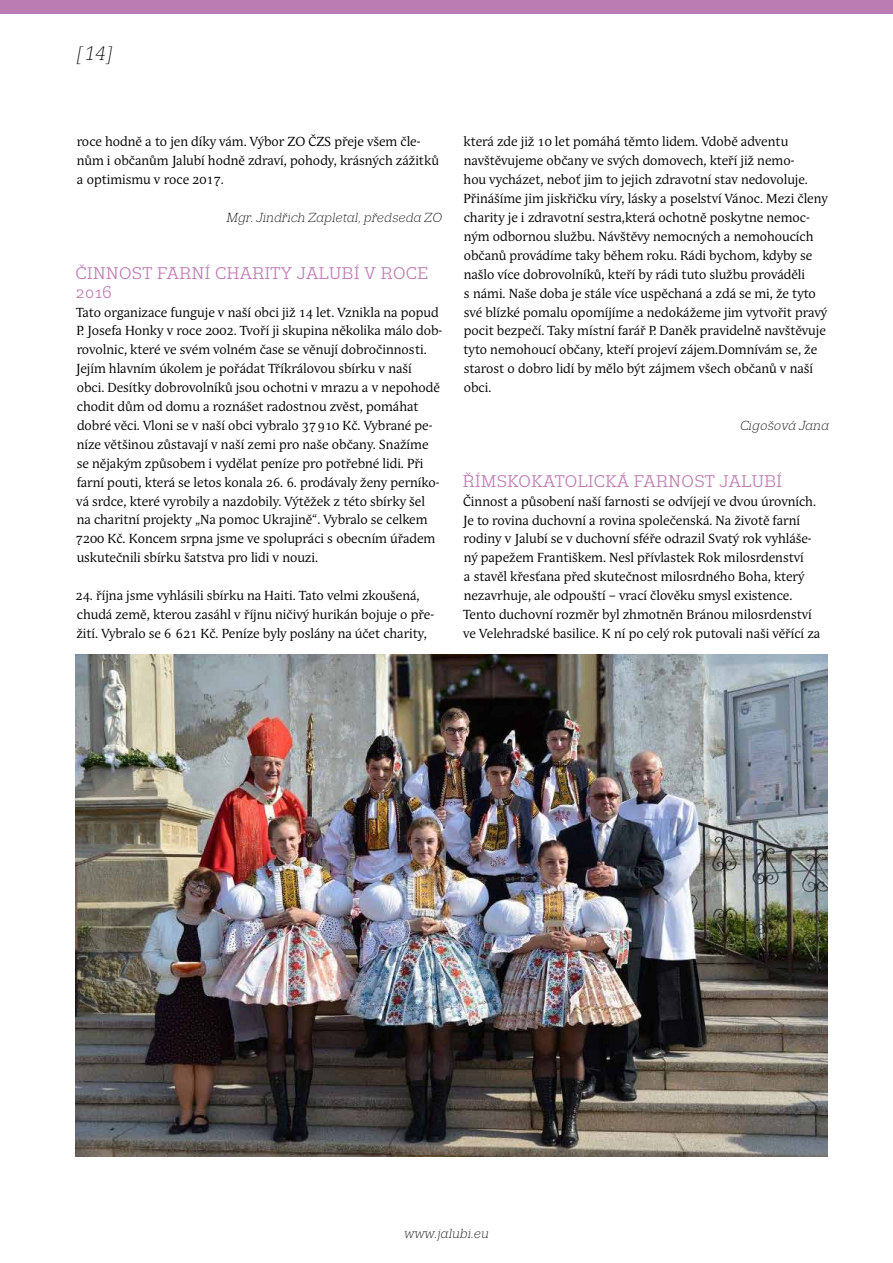
<style>
.page{position:relative;width:893px;height:1263px;background:#fff}
.page>*{position:absolute;margin:0;border:0;box-sizing:border-box;transform-origin:0 0}
.t1{font:italic 300 19.5px "Trivia Slab";color:#000}
.t2{font:16.8px/18.9px "Trivia Slab";letter-spacing:.025em;color:#bd78b1}
.t3{font:13.05px/18.9px "Andulka Serif";color:#000}
.t4{font:italic 300 13.05px "Trivia Slab";color:#000}
</style>
<div class="page">
<div style="left:0;top:0;width:893px;height:14px;background:#bb7cb3"></div>
<img style="left:75px;top:654px;width:753px;height:503px">
<h1 class="t1" style="left:77px;top:43px;width:38px">[14]</h1>
<p class="t3" style="left:77px;top:133px;width:364px">roce hodně a to jen díky vám. Výbor ZO ČZS přeje všem čle&shy;nům i občanům Jalubí hodně zdraví, pohody, krásných zážitků a optimismu v roce 2017.</p>
<p class="t4" style="left:226px;top:211px;width:217px">Mgr. Jindřich Zapletal, předseda ZO</p>
<p class="t2" style="left:75px;top:264px;width:354px">ČINN OST FARNÍ CHARITY JALUBÍ V ROCE<br>2016</p>
<p class="t3" style="left:76px;top:303px;width:368px">Tato organizace funguje v naší obci již 14 let. Vznikla na popud P. Josefa Honky v roce 2002. Tvoří ji skupina několika málo dob&shy;rovolnic, které ve svém volném čase se věnují dobročinnosti.<br>Jejím hlavním úkolem je pořádat Tříkrálovou sbírku v naší obci. Desítky dobrovolníků jsou ochotni v mrazu a v nepohodě chodit dům od domu a roznášet radostnou zvěst, pomáhat dobré věci. Vloni se v naší obci vybralo 37910 Kč. Vybrané pe&shy;níze většinou zůstavají v naší zemi pro naše občany. Snažíme se nějakým způsobem i vydělat peníze pro potřebné lidi. Při farní pouti, která se letos konala 26. 6. prodávaly ženy perníko&shy;vá srdce, které vyrobily a nazdobily. Výtěžek z této sbírky šel<br>na charitní projekty „Na pomoc Ukrajině“. Vybralo se celkem 7200 Kč. Koncem srpna jsme ve spolupráci s obecním úřadem uskutečnili sbírku šatstva pro lidi v nouzi.</p>
<p class="t3" style="left:76px;top:587px;width:360px">24. října jsme vyhlásili sbírku na Haiti. Tato velmi zkoušená, chudá země, kterou zasáhl v říjnu ničivý hurikán bojuje o pře&shy;žití. Vybralo se 6 621 Kč. Peníze byly poslány na účet charity,</p>
<p class="t3" style="left:464px;top:133px;width:366px">která zde již 10 let pomáhá těmto lidem. Vdobě adventu navštěvujeme občany ve svých domovech, kteří již nemo-<br>hou vycházet, neboť jim to jejich zdravotní stav nedovoluje.<br>Přinášíme jim jiskřičku víry, lásky a poselství Vánoc. Mezi členy charity je i zdravotní sestra,která ochotně poskytne nemoc&shy;ným odbornou službu. Návštěvy nemocných a nemohoucích občanů provádíme taky během roku. Rádi bychom, kdyby se našlo více dobrovolníků, kteří by rádi tuto službu prováděli<br>s námi. Naše doba je stále více uspěchaná a zdá se mi, že tyto své blízké pomalu opomíjíme a nedokážeme jim vytvořit pravý pocit bezpečí. Taky místní farář P. Daněk pravidelně navštěvuje tyto nemohoucí občany, kteří projeví zájem.Domnívám se, že starost o dobro lidí by mělo být zájmem všech občanů v naší obci.</p>
<p class="t4" style="left:740px;top:419px;width:90px">Cigošová Jana</p>
<p class="t2" style="left:463px;top:472px;width:321px">ŘÍMSKOKATOLICKÁ FARNOST JALUBÍ</p>
<p class="t3" style="left:463px;top:492px;width:359px">Činnost a působení naší farnosti se odvíjejí ve dvou úrovních.<br>Je to rovina duchovní a rovina společenská. Na životě farní rodiny v Jalubí se v duchovní sféře odrazil Svatý rok vyhláše&shy;ný papežem Františkem. Nesl přívlastek Rok milosrdenství<br>a stavěl křesťana před skutečnost milosrdného Boha, který nezavrhuje, ale odpouští – vrací člověku smysl existence.<br>Tento duchovní rozměr byl zhmotněn Bránou milosrdenství ve Velehradské basilice. K ní po celý rok putovali naši věřící za</p>
<p class="t4" style="left:404px;top:1227px;width:86px">www.jalubi.eu</p>
</div>
